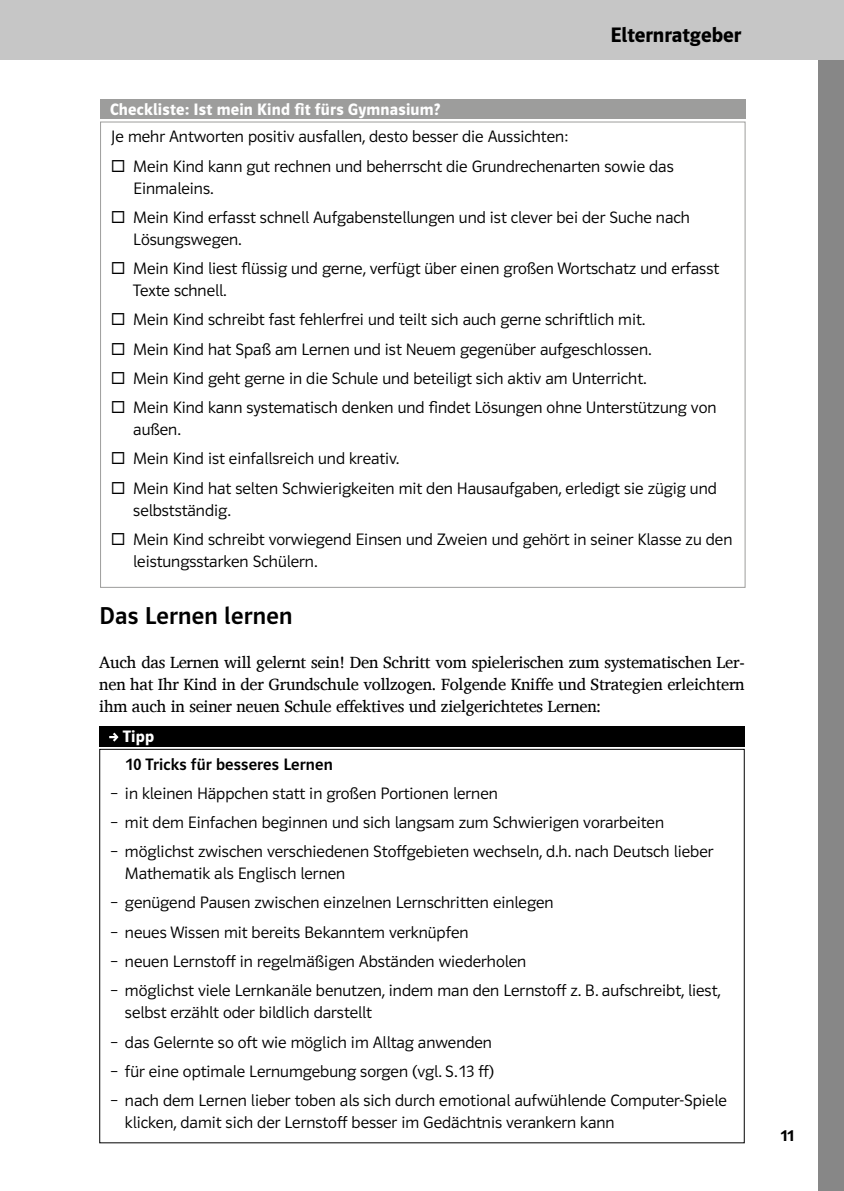
<style>
.page{position:relative;width:844px;height:1191px;background:#fff}
.page>*{position:absolute;margin:0;border:0;box-sizing:border-box;transform-origin:0 0}
.t1{font:500 24.5px "Polo CEF";letter-spacing:.01em;color:#000}
.t2{font:600 21px "Polo CEF";color:#000}
.t3{font:300 16.62px/21.9px "Polo CEF";color:#000}
.t4{font:16.62px/21.9px "Charis SIL";letter-spacing:-.015em;color:#000;text-align:justify}
.t5{font:600 16.62px "Polo CEF";letter-spacing:.015em;color:#fff}
.t6{font:500 16.62px "Polo CEF";letter-spacing:.01em;color:#000}
.t7{font:600 15.75px "Polo CEF";color:#000}
.s1{font-weight:400;color:#fff}
</style>
<div class="page">
<div style="left:817px;top:59px;width:26px;height:1132px;background:#878787"></div>
<div style="left:0;top:0;width:843px;height:60px;background:#c6c6c6"></div>
<div style="left:99px;top:726px;width:645px;height:20px;background:#000"></div>
<svg style="left:109px;top:732px;width:9px;height:9px"></svg>
<div style="left:100px;top:99px;width:645px;height:20px;background:#9d9d9c"></div>
<p class="t5" style="left:110px;top:99px;width:331px">Checkliste: Ist mein Kind fit fürs Gymnasium?</p>
<p class="t2" style="left:610px;top:22px;width:132px">Elternratgeber</p>
<p class="t3" style="left:111px;top:126px;width:458px">Je mehr Antworten positiv ausfallen, desto besser die Aussichten:</p>
<p class="t3" style="left:133px;top:155px;width:542px;text-indent:-22px">◻ Mein Kind kann gut rechnen und beherrscht die Grundrechenarten sowie das<br>Einmaleins.</p>
<p class="t3" style="left:133px;top:206px;width:558px;text-indent:-22px">◻ Mein Kind erfasst schnell Aufgabenstellungen und ist clever bei der Suche nach<br>Lösungswegen.</p>
<p class="t3" style="left:133px;top:258px;width:587px;text-indent:-22px">◻ Mein Kind liest flüssig und gerne, verfügt über einen großen Wortschatz und erfasst<br>Texte schnell.</p>
<p class="t3" style="left:111px;top:309px;width:535px">◻ Mein Kind schreibt fast fehlerfrei und teilt sich auch gerne schriftlich mit.</p>
<p class="t3" style="left:111px;top:338px;width:542px">◻ Mein Kind hat Spaß am Lernen und ist Neuem gegenüber aufgeschlossen.</p>
<p class="t3" style="left:111px;top:367px;width:537px">◻ Mein Kind geht gerne in die Schule und beteiligt sich aktiv am Unterricht.</p>
<p class="t3" style="left:133px;top:397px;width:584px;text-indent:-22px">◻ Mein Kind kann systematisch denken und findet Lösungen ohne Unterstützung von außen.</p>
<p class="t3" style="left:111px;top:448px;width:290px">◻ Mein Kind ist einfallsreich und kreativ.</p>
<p class="t3" style="left:133px;top:477px;width:585px;text-indent:-22px">◻ Mein Kind hat selten Schwierigkeiten mit den Hausaufgaben, erledigt sie zügig und selbstständig.</p>
<p class="t3" style="left:133px;top:528px;width:600px;text-indent:-22px">◻ Mein Kind schreibt vorwiegend Einsen und Zweien und gehört in seiner Klasse zu den leistungsstarken Schülern.</p>
<h1 class="t1" style="left:99px;top:601px;width:195px">Das Lernen lernen</h1>
<p class="t4" style="left:99px;top:651px;width:646px">Auch das Lernen will gelernt sein! Den Schritt vom spielerischen zum systematischen Ler&shy;nen hat Ihr Kind in der Grundschule vollzogen. Folgende Kniffe und Strategien erleichtern ihm auch in seiner neuen Schule effektives und zielgerichtetes Lernen:</p>
<p class="t5" style="left:123px;top:726px;width:33px">Tipp</p>
<p class="t6" style="left:110px;top:754px;width:224px"><span class="s1">10</span>10 Tricks für besseres Lernen</p>
<p class="t3" style="left:110px;top:782px;width:389px">– in kleinen Häppchen statt in großen Portionen lernen</p>
<p class="t3" style="left:110px;top:811px;width:555px">– mit dem Einfachen beginnen und sich langsam zum Schwierigen vorarbeiten</p>
<p class="t3" style="left:125px;top:841px;width:590px;text-indent:-15px">– möglichst zwischen verschiedenen Stoffgebieten wechseln, d.h. nach Deutsch lieber<br>Mathematik als Englisch lernen</p>
<p class="t3" style="left:110px;top:892px;width:445px">– genügend Pausen zwischen einzelnen Lernschritten einlegen</p>
<p class="t3" style="left:110px;top:921px;width:360px">– neues Wissen mit bereits Bekanntem verknüpfen</p>
<p class="t3" style="left:110px;top:950px;width:417px">– neuen Lernstoff in regelmäßigen Abständen wiederholen</p>
<p class="t3" style="left:125px;top:980px;width:597px;text-indent:-15px">– möglichst viele Lernkanäle benutzen, indem man den Lernstoff z. B. aufschreibt, liest, selbst erzählt oder bildlich darstellt</p>
<p class="t3" style="left:110px;top:1031px;width:383px">– das Gelernte so oft wie möglich im Alltag anwenden</p>
<p class="t3" style="left:110px;top:1060px;width:385px">– für eine optimale Lernumgebung sorgen (vgl. S.13 ff)</p>
<p class="t3" style="left:125px;top:1089px;width:603px;text-indent:-15px">– nach dem Lernen lieber toben als sich durch emotional aufwühlende Computer-Spiele klicken, damit sich der Lernstoff besser im Gedächtnis verankern kann</p>
<p class="t7" style="left:780px;top:1126px;width:15px">11</p>
</div>
